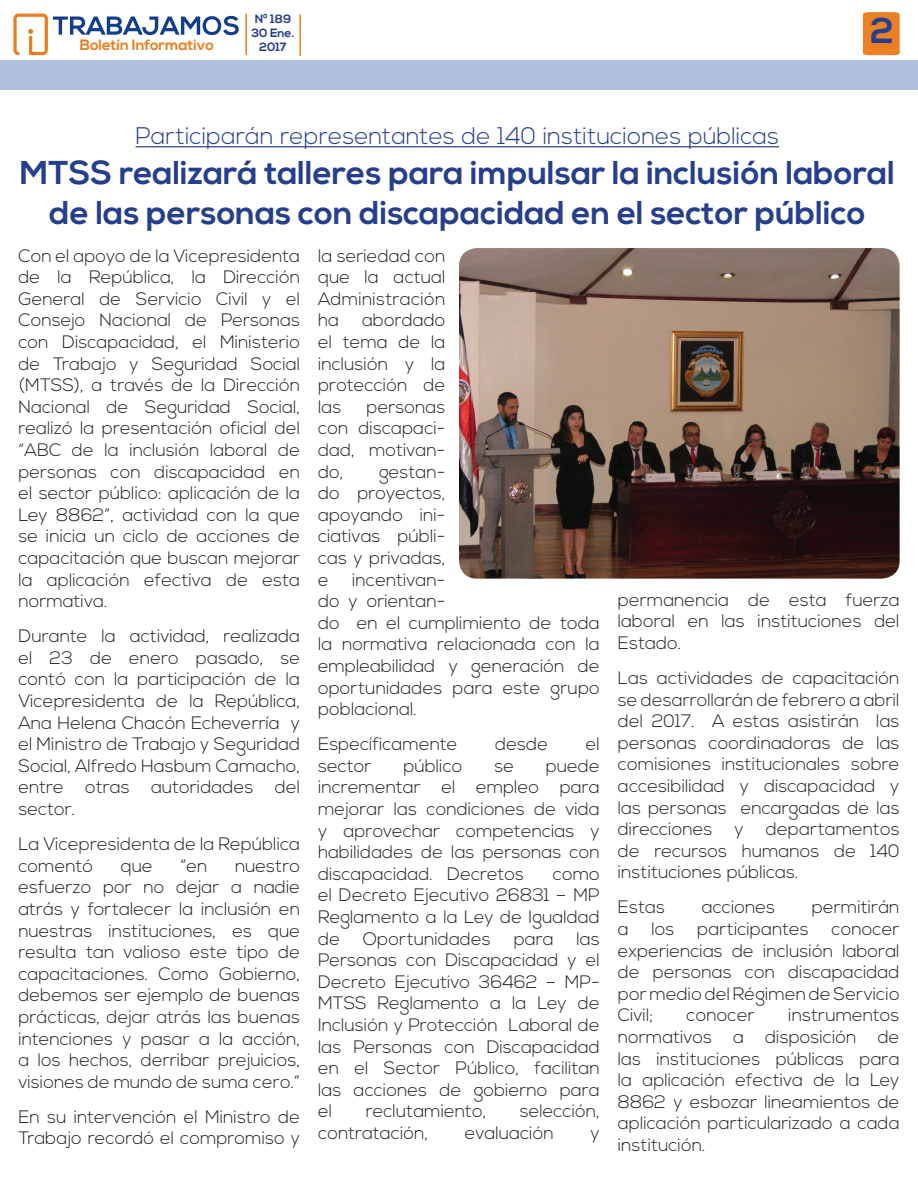
<style>
.page{position:relative;width:918px;height:1188px;background:#fff}
.page>*{position:absolute;margin:0;border:0;box-sizing:border-box;transform-origin:0 0}
.t1{font:700 36px "Nexa";color:#253f8e}
.t2{font:700 33px/39.6px "Nexa";color:#253f8e;text-align:center}
.t3{font:300 24px "Nexa";color:#253f8e}
.t4{font:300 18px/21.6px "Nexa";color:#231f20;text-align:justify}
.t5{font:700 15px "Nexa";color:#ea7e1d}
.t6{font:700 12px/14.4px "Nexa";color:#253f8e}
</style>
<div class="page">
<div style="left:863px;top:12px;width:37px;height:43px;background:#ea8023"></div>
<div style="left:0;top:60px;width:918px;height:29px;background:#b0bfdd"></div>
<svg style="left:13px;top:14px;width:226px;height:41px"></svg>
<hr style="left:245px;top:14px;width:2px;height:41px;background:#ea7e1d">
<hr style="left:299px;top:14px;width:2px;height:42px;background:#ea7e1d">
<hr style="left:136px;top:146px;width:643px;height:1px;background:#253f8e">
<img style="left:459px;top:248px;width:441px;height:331px">
<p class="t6" style="left:251px;top:12px;width:45px">Nº 189<br>30 Ene.</p>
<p class="t5" style="left:80px;top:37px;width:136px">Boletín Informativo</p>
<p class="t6" style="left:259px;top:40px;width:29px">2017</p>
<h1 class="t1" style="left:870px;top:10px;width:25px">2</h1>
<h3 class="t3" style="left:136px;top:122px;width:645px">Participarán representantes de 140 instituciones públicas</h3>
<h2 class="t2" style="left:20px;top:154px;width:877px">MTSS realizará talleres para impulsar la inclusión laboral de las personas con discapacidad en el sector público</h2>
<p class="t4" style="left:18px;top:245px;width:283px">Con el apoyo de la Vicepresidenta de la República, la Dirección General de Servicio Civil y el Consejo Nacional de Personas con Discapacidad, el Ministerio de Trabajo y Seguridad Social (MTSS), a través de la Dirección Nacional de Seguridad Social, realizó la presentación oficial del “ABC de la inclusión laboral de personas con discapacidad en el sector público: aplicación de la Ley 8862”, actividad con la que se inicia un ciclo de acciones de capacitación que buscan mejorar la aplicación efectiva de esta normativa.</p>
<p class="t4" style="left:18px;top:626px;width:283px">Durante la actividad, realizada el 23 de enero pasado, se contó con la participación de la Vicepresidenta de la República, Ana Helena Chacón Echeverría y el Ministro de Trabajo y Seguridad Social, Alfredo Hasbum Camacho, entre otras autoridades del sector.</p>
<p class="t4" style="left:18px;top:834px;width:283px">La Vicepresidenta de la República comentó</p>
<p class="t4" style="left:121px;top:856px;width:33px">que</p>
<p class="t4" style="left:180px;top:856px;width:29px">“en</p>
<p class="t4" style="left:18px;top:856px;width:283px;text-indent:217px">nuestro esfuerzo por no dejar a nadie atrás y fortalecer la inclusión en nuestras instituciones, es que resulta tan valioso este tipo de capacitaciones. Como Gobierno, debemos ser ejemplo de buenas prácticas, dejar atrás las buenas intenciones y pasar a la acción, a los hechos, derribar prejuicios, visiones de mundo de suma cero.”</p>
<p class="t4" style="left:18px;top:1107px;width:283px">En su intervención el Ministro de<br>Trabajo recordó el compromiso y</p>
<p class="t4" style="left:318px;top:245px;width:129px">la seriedad con que la actual Administración ha</p>
<p class="t4" style="left:318px;top:310px;width:129px;text-indent:44px">abordado el tema de la inclusión y la protección de las</p>
<p class="t4" style="left:318px;top:397px;width:129px;text-indent:49px">personas con discapaci&shy;dad, motivan&shy;do,</p>
<p class="t4" style="left:318px;top:461px;width:129px;text-indent:61px">gestan&shy;do proyectos, apoyando ini&shy;ciativas públi&shy;cas y privadas, e</p>
<p class="t4" style="left:318px;top:569px;width:283px;text-align:left;text-indent:34px">incentivan-<br>do y orientan-<br>do en el cumplimiento de toda la normativa relacionada con la empleabilidad y generación de oportunidades para este grupo poblacional.</p>
<p class="t4" style="left:318px;top:734px;width:141px">Específicamente</p>
<p class="t4" style="left:495px;top:734px;width:54px">desde</p>
<p class="t4" style="left:586px;top:734px;width:16px">el</p>
<p class="t4" style="left:318px;top:756px;width:55px">sector</p>
<p class="t4" style="left:403px;top:756px;width:61px">público</p>
<p class="t4" style="left:494px;top:756px;width:21px">se</p>
<p class="t4" style="left:318px;top:756px;width:283px;text-indent:228px">puede incrementar el empleo para mejorar las condiciones de vida y aprovechar competencias y habilidades de las personas con discapacidad. Decretos</p>
<p class="t4" style="left:318px;top:864px;width:283px;text-indent:235px">como el Decreto Ejecutivo 26831 – MP Reglamento a la Ley de Igualdad de</p>
<p class="t4" style="left:363px;top:928px;width:130px">Oportunidades</p>
<p class="t4" style="left:514px;top:928px;width:42px">para</p>
<p class="t4" style="left:318px;top:928px;width:283px;text-indent:258px">las Personas con Discapacidad y el Decreto Ejecutivo 36462 – MP-MTSS Reglamento a la Ley de Inclusión y Protección Laboral de las Personas con Discapacidad en el Sector Público, facilitan las acciones de gobierno para el</p>
<p class="t4" style="left:366px;top:1101px;width:122px">reclutamiento,</p>
<p class="t4" style="left:520px;top:1101px;width:82px">selección,</p>
<p class="t4" style="left:318px;top:1123px;width:112px">contratación,</p>
<p class="t4" style="left:465px;top:1123px;width:91px">evaluación</p>
<p class="t4" style="left:591px;top:1123px;width:11px">y</p>
<p class="t4" style="left:618px;top:589px;width:283px">permanencia de esta fuerza laboral en las instituciones del Estado.</p>
<p class="t4" style="left:618px;top:668px;width:283px">Las actividades de capacitación se desarrollarán de febrero a abril del 2017. A estas asistirán las personas coordinadoras de las comisiones institucionales sobre accesibilidad y discapacidad y las personas encargadas de las direcciones y departamentos de recursos humanos de 140 instituciones públicas.</p>
<p class="t4" style="left:618px;top:897px;width:49px">Estas</p>
<p class="t4" style="left:702px;top:897px;width:75px">acciones</p>
<p class="t4" style="left:812px;top:897px;width:89px">permitirán</p>
<p class="t4" style="left:618px;top:919px;width:12px">a</p>
<p class="t4" style="left:652px;top:919px;width:24px">los</p>
<p class="t4" style="left:697px;top:919px;width:113px">participantes</p>
<p class="t4" style="left:618px;top:919px;width:283px;text-indent:214px">conocer experiencias de inclusión laboral de personas con discapacidad por medio del Régimen de Servicio Civil;</p>
<p class="t4" style="left:618px;top:1005px;width:283px;text-indent:170px">instrumentos normativos a disposición de las instituciones públicas para la aplicación efectiva de la Ley 8862 y esbozar lineamientos de aplicación particularizado a cada institución.</p>
<p class="t4" style="left:687px;top:1005px;width:70px">conocer</p>
</div>
